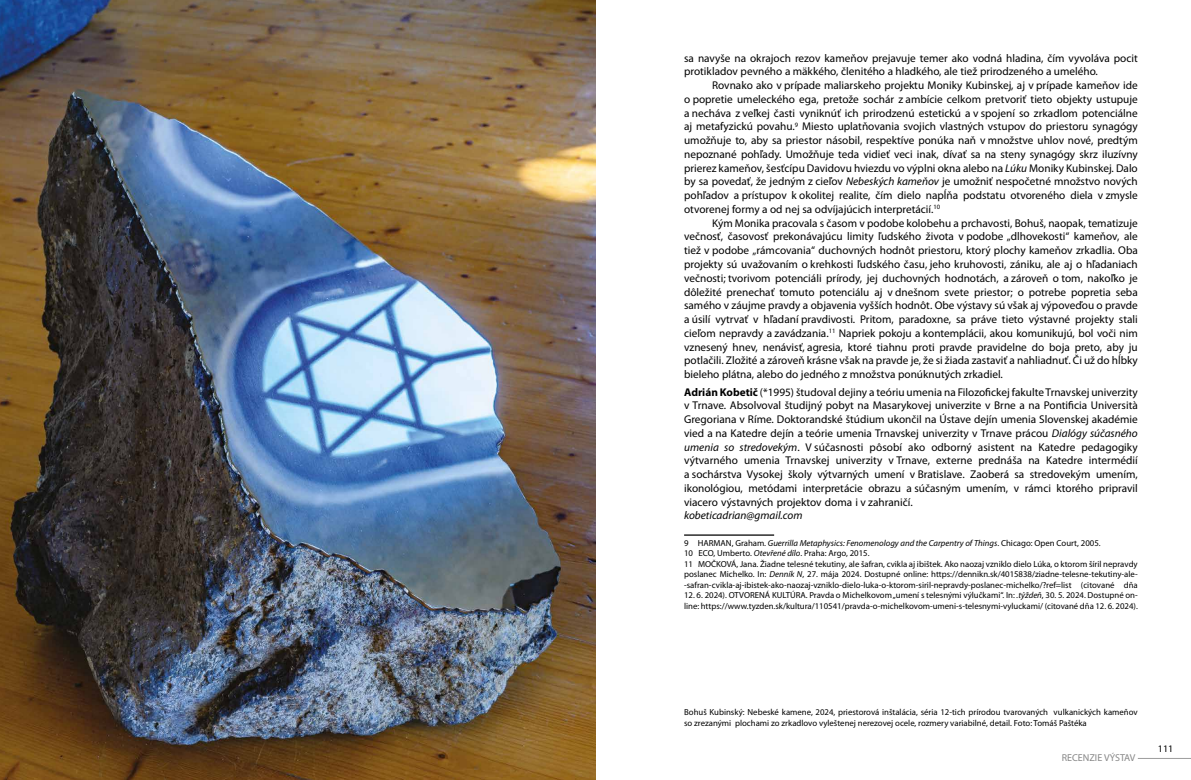
<style>
.page{position:relative;width:1191px;height:780px;background:#fff}
.page>*{position:absolute;margin:0;border:0;box-sizing:border-box;transform-origin:0 0}
.t1{font:11.25px/13.8px "Myriad Pro";color:#000;text-align:justify}
.t2{font:italic 11.25px "Myriad Pro";color:#000}
.t3{font:10px "Myriad Pro";color:#878787}
.t4{font:10px "Myriad Pro";color:#000}
.t5{font:8.75px/10.5px "Myriad Pro";color:#000}
.s1{font-style:italic}
.s2{font-weight:700}
</style>
<div class="page">
<hr style="left:1137px;top:758px;width:54px;height:1px;background:#9d9d9c">
<img style="left:0;top:0;width:595px;height:780px">
<hr style="left:684px;top:534px;width:90px;height:1px;background:#000">
<p class="t1" style="left:684px;top:51px;width:455px">sa navyše na okrajoch rezov kameňov prejavuje temer ako vodná hladina, čím vyvoláva pocit protikladov pevného a mäkkého, členitého a hladkého, ale tiež prirodzeného a umelého.</p>
<p class="t1" style="left:684px;top:79px;width:455px;text-indent:28px">Rovnako ako v prípade maliarskeho projektu Moniky Kubinskej, aj v prípade kameňov ide o popretie umeleckého ega, pretože sochár z ambície celkom pretvoriť tieto objekty ustupuje a necháva z veľkej časti vyniknúť ich prirodzenú estetickú a v spojení so zrkadlom potenciálne aj metafyzickú povahu.<sup>9</sup> Miesto uplatňovania svojich vlastných vstupov do priestoru synagógy umožňuje to, aby sa priestor násobil, respektíve ponúka naň v množstve uhlov nové, predtým nepoznané pohľady. Umožňuje teda vidieť veci inak, dívať sa na steny synagógy skrz iluzívny prierez kameňov, šesťcípu Davidovu hviezdu vo výplni okna alebo na <span class="s1">Lúku</span> Moniky Kubinskej. Dalo by sa povedať, že jedným z cieľov <span class="s1">Nebeských kameňov</span> je umožniť nespočetné množstvo nových pohľadov a prístupov k okolitej realite, čím dielo napĺňa podstatu otvoreného diela v zmysle otvorenej formy a od nej sa odvíjajúcich interpretácií.<sup>10</sup></p>
<p class="t1" style="left:684px;top:216px;width:455px;text-indent:28px">Kým Monika pracovala s časom v podobe kolobehu a prchavosti, Bohuš, naopak, tematizuje večnosť, časovosť prekonávajúcu limity ľudského života v podobe „dlhovekosti“ kameňov, ale tiež v podobe „rámcovania“ duchovných hodnôt priestoru, ktorý plochy kameňov zrkadlia. Oba projekty sú uvažovaním o krehkosti ľudského času, jeho kruhovosti, zániku, ale aj o hľadaniach večnosti; tvorivom potenciáli prírody, jej duchovných hodnotách, a zároveň o tom, nakoľko je dôležité prenechať tomuto potenciálu aj v dnešnom svete priestor; o potrebe popretia seba samého v záujme pravdy a objavenia vyšších hodnôt. Obe výstavy sú však aj výpoveďou o pravde a úsilí vytrvať v hľadaní pravdivosti. Pritom, paradoxne, sa práve tieto výstavné projekty stali cieľom nepravdy a zavádzania.<sup>11</sup> Napriek pokoju a kontemplácii, akou komunikujú, bol voči nim vznesený hnev, nenávisť, agresia, ktoré tiahnu proti pravde pravidelne do boja preto, aby ju potlačili. Zložité a zároveň krásne však na pravde je, že si žiada zastaviť a nahliadnuť. Či už do hĺbky bieleho plátna, alebo do jedného z množstva ponúknutých zrkadiel.</p>
<p class="t1" style="left:684px;top:385px;width:455px"><span class="s2">Adrián Kobetič</span> (*1995) študoval dejiny a teóriu umenia na Filozofickej fakulte Trnavskej univerzity v Trnave. Absolvoval študijný pobyt na Masarykovej univerzite v Brne a na Pontificia Università Gregoriana v Ríme. Doktorandské štúdium ukončil na Ústave dejín umenia Slovenskej akadémie vied a na Katedre dejín a teórie umenia Trnavskej univerzity v Trnave prácou <span class="s1">Dialógy súčasného umenia so stredovekým</span>. V súčasnosti pôsobí ako odborný asistent na Katedre pedagogiky výtvarného umenia Trnavskej univerzity v Trnave, externe prednáša na Katedre intermédií a sochárstva Vysokej školy výtvarných umení v Bratislave. Zaoberá sa stredovekým umením, ikonológiou, metódami interpretácie obrazu a súčasným umením, v rámci ktorého pripravil viacero výstavných projektov doma i v zahraničí.</p>
<p class="t2" style="left:684px;top:509px;width:120px">kobeticadrian@gmail.com</p>
<p class="t5" style="left:684px;top:537px;width:455px">9 HARMAN, Graham<span class="s1">. Guerrilla Metaphysics: Fenomenology and the Carpentry of Things</span>. Chicago: Open Court, 2005.<br>10 ECO, Umberto. <span class="s1">Otevřené dílo</span>. Praha: Argo, 2015.<br>11 MOČKOVÁ, Jana. Žiadne telesné tekutiny, ale šafran, cvikla aj ibištek. Ako naozaj vzniklo dielo Lúka, o ktorom šíril nepravdy poslanec Michelko. In: <span class="s1">Denník N</span>, 27. mája 2024. Dostupné online: https://dennikn.sk/4015838/ziadne-telesne-tekutiny-ale--safran-cvikla-aj-ibistek-ako-naozaj-vzniklo-dielo-luka-o-ktorom-siril-nepravdy-poslanec-michelko/?ref=list (citované dňa</p>
<p class="t5" style="left:684px;top:590px;width:455px">12. 6. 2024). OTVORENÁ KULTÚRA. Pravda o Michelkovom „umení s telesnými výlučkami“. In: <span class="s1">.týždeň</span>, 30. 5. 2024. Dostupné on&shy;line: https://www.tyzden.sk/kultura/110541/pravda-o-michelkovom-umeni-s-telesnymi-vyluckami/ (citované dňa 12. 6. 2024).</p>
<p class="t5" style="left:684px;top:707px;width:455px">Bohuš Kubinský: Nebeské kamene, 2024, priestorová inštalácia, séria 12-tich prírodou tvarovaných vulkanických kameňov so zrezanými plochami zo zrkadlovo vyleštenej nerezovej ocele, rozmery variabilné, detail. Foto: Tomáš Paštéka</p>
<p class="t3" style="left:1061px;top:752px;width:75px">RECENZIE VÝSTAV</p>
<p class="t4" style="left:1157px;top:742px;width:17px">111</p>
</div>
